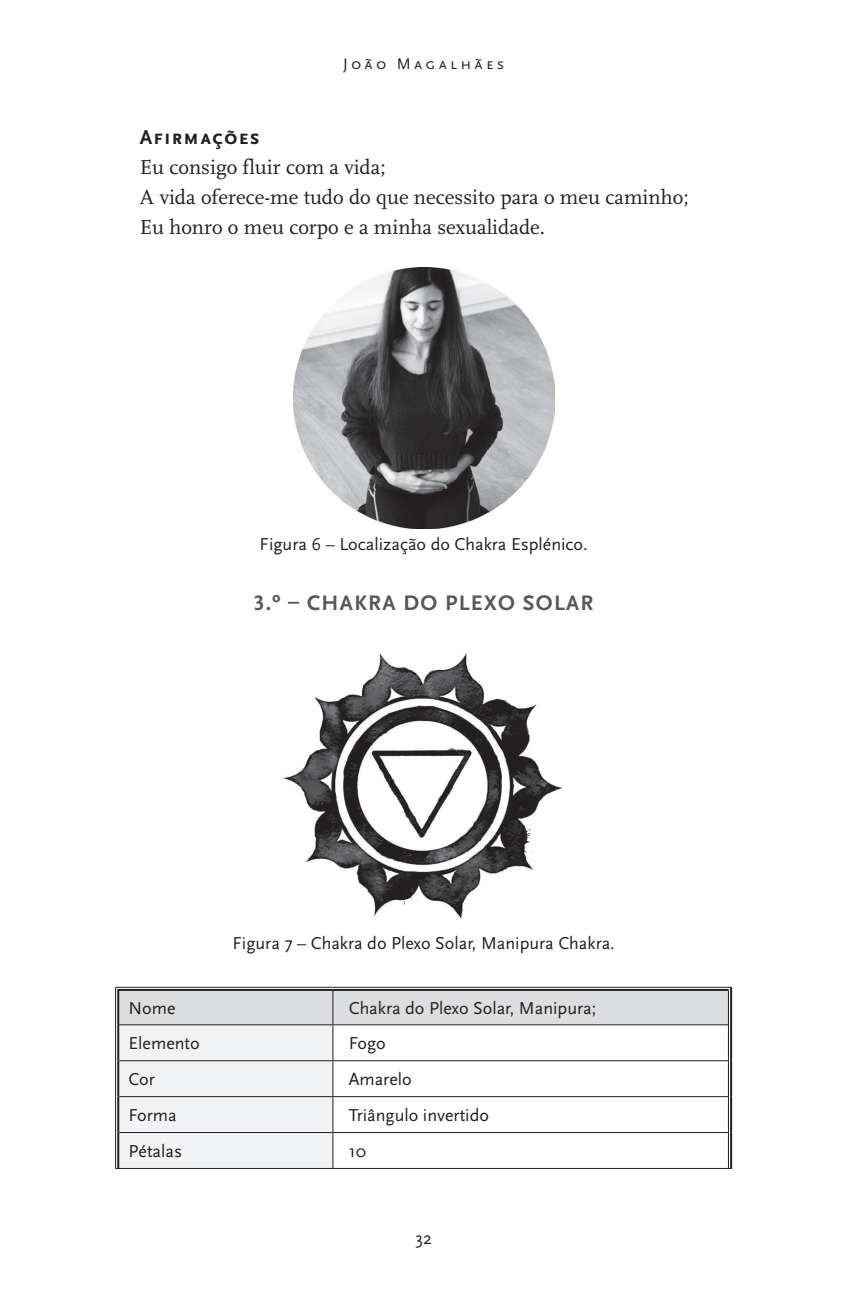
<style>
.page{position:relative;width:849px;height:1304px;background:#fff}
.page>*{position:absolute;margin:0;border:0;box-sizing:border-box;transform-origin:0 0}
.t1{font:700 22px "Scala Sans Pro";letter-spacing:.06em;color:#57585a}
.t2{font:21px/30px "Scala";color:#231f20}
.t3{font:700 21px "Scala Sans Pro";letter-spacing:.05em;color:#231f20}
.t4{font:18px "Scala Sans Pro";color:#231f20}
.t5{font:16px "Scala Sans Pro";letter-spacing:.2em;color:#231f20}
</style>
<div class="page">
<img style="left:293px;top:268px;width:261px;height:260px">
<img style="left:283px;top:652px;width:279px;height:268px">
<svg style="left:119px;top:991px;width:608px;height:177px"></svg>
<hr style="left:115px;top:987px;width:218px;height:4px;background:#f1f0f1">
<hr style="left:115px;top:991px;width:4px;height:33px;background:#e8e8e8">
<hr style="left:333px;top:987px;width:398px;height:4px;background:#f1f0f1">
<hr style="left:727px;top:991px;width:4px;height:33px;background:#2a2627">
<hr style="left:115px;top:1024px;width:4px;height:36px;background:#e8e8e8">
<hr style="left:727px;top:1024px;width:4px;height:36px;background:#2a2627">
<hr style="left:115px;top:1060px;width:4px;height:36px;background:#e8e8e8">
<hr style="left:727px;top:1060px;width:4px;height:36px;background:#2a2627">
<hr style="left:115px;top:1096px;width:4px;height:36px;background:#e8e8e8">
<hr style="left:727px;top:1096px;width:4px;height:36px;background:#2a2627">
<hr style="left:115px;top:1132px;width:4px;height:36px;background:#e8e8e8">
<hr style="left:727px;top:1132px;width:4px;height:36px;background:#2a2627">
<hr style="left:115px;top:987px;width:218px;height:1px;background:#231f20">
<hr style="left:117px;top:989px;width:216px;height:2px;background:#231f20">
<hr style="left:115px;top:987px;width:1px;height:37px;background:#231f20">
<hr style="left:117px;top:991px;width:2px;height:33px;background:#231f20">
<hr style="left:333px;top:987px;width:398px;height:1px;background:#231f20">
<hr style="left:333px;top:989px;width:395px;height:2px;background:#231f20">
<hr style="left:727px;top:991px;width:1px;height:33px;background:#231f20">
<hr style="left:729px;top:987px;width:2px;height:37px;background:#231f20">
<hr style="left:115px;top:1024px;width:1px;height:36px;background:#231f20">
<hr style="left:117px;top:1024px;width:2px;height:36px;background:#231f20">
<hr style="left:727px;top:1024px;width:1px;height:36px;background:#231f20">
<hr style="left:729px;top:1024px;width:2px;height:36px;background:#231f20">
<hr style="left:115px;top:1060px;width:1px;height:36px;background:#231f20">
<hr style="left:117px;top:1060px;width:2px;height:36px;background:#231f20">
<hr style="left:727px;top:1060px;width:1px;height:36px;background:#231f20">
<hr style="left:729px;top:1060px;width:2px;height:36px;background:#231f20">
<hr style="left:115px;top:1096px;width:1px;height:36px;background:#231f20">
<hr style="left:117px;top:1096px;width:2px;height:36px;background:#231f20">
<hr style="left:727px;top:1096px;width:1px;height:36px;background:#231f20">
<hr style="left:729px;top:1096px;width:2px;height:36px;background:#231f20">
<hr style="left:115px;top:1132px;width:1px;height:36px;background:#231f20">
<hr style="left:117px;top:1132px;width:2px;height:36px;background:#231f20">
<hr style="left:727px;top:1132px;width:1px;height:36px;background:#231f20">
<hr style="left:729px;top:1132px;width:2px;height:36px;background:#231f20">
<hr style="left:332px;top:991px;width:1px;height:33px;background:#231f20">
<hr style="left:119px;top:1024px;width:214px;height:1px;background:#231f20">
<hr style="left:333px;top:1024px;width:394px;height:1px;background:#231f20">
<hr style="left:332px;top:1025px;width:1px;height:35px;background:#231f20">
<hr style="left:119px;top:1060px;width:214px;height:1px;background:#231f20">
<hr style="left:333px;top:1060px;width:394px;height:1px;background:#231f20">
<hr style="left:332px;top:1061px;width:1px;height:35px;background:#231f20">
<hr style="left:119px;top:1096px;width:214px;height:1px;background:#231f20">
<hr style="left:333px;top:1096px;width:394px;height:1px;background:#231f20">
<hr style="left:332px;top:1097px;width:1px;height:35px;background:#231f20">
<hr style="left:119px;top:1132px;width:214px;height:1px;background:#231f20">
<hr style="left:333px;top:1132px;width:394px;height:1px;background:#231f20">
<hr style="left:332px;top:1133px;width:1px;height:35px;background:#231f20">
<hr style="left:115px;top:1168px;width:218px;height:1px;background:#231f20">
<hr style="left:333px;top:1168px;width:398px;height:1px;background:#231f20">
<p class="t5" style="left:343px;top:55px;width:163px">João Magalhães</p>
<p class="t3" style="left:140px;top:125px;width:121px">Afirmações</p>
<p class="t2" style="left:140px;top:152px;width:550px">Eu consigo fluir com a vida;<br>A vida oferece-me tudo do que necessito para o meu caminho;<br>Eu honro o meu corpo e a minha sexualidade.</p>
<p class="t4" style="left:259px;top:534px;width:329px">Figura 6 – Localização do Chakra Esplénico.</p>
<p class="t1" style="left:254px;top:590px;width:341px">3.º – CHAKRA DO PLEXO SOLAR</p>
<p class="t4" style="left:232px;top:932px;width:383px">Figura 7 – Chakra do Plexo Solar, Manipura Chakra.</p>
<p class="t4" style="left:128px;top:997px;width:48px">Nome</p>
<p class="t4" style="left:348px;top:997px;width:249px">Chakra do Plexo Solar, Manipura;</p>
<p class="t4" style="left:128px;top:1033px;width:73px">Elemento</p>
<p class="t4" style="left:348px;top:1033px;width:38px">Fogo</p>
<p class="t4" style="left:128px;top:1069px;width:28px">Cor</p>
<p class="t4" style="left:348px;top:1069px;width:64px">Amarelo</p>
<p class="t4" style="left:128px;top:1104px;width:50px">Forma</p>
<p class="t4" style="left:348px;top:1104px;width:142px">Triângulo invertido</p>
<p class="t4" style="left:128px;top:1140px;width:55px">Pétalas</p>
<p class="t4" style="left:348px;top:1140px;width:19px">10</p>
<p class="t4" style="left:415px;top:1227px;width:18px">32</p>
</div>
